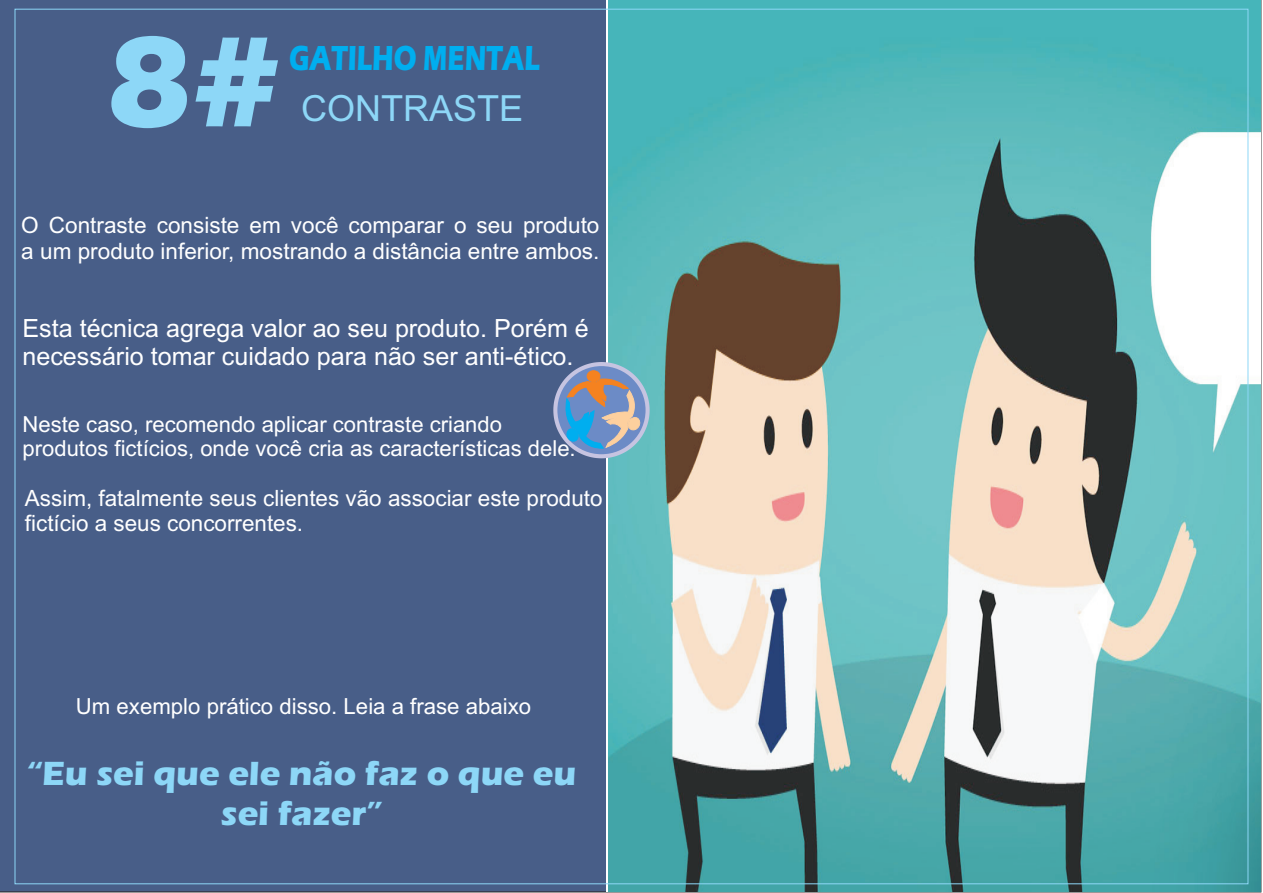
<style>
.page{position:relative;width:1263px;height:893px;background:#fff}
.page>*{position:absolute;margin:0;border:0;box-sizing:border-box;transform-origin:0 0}
.t1{font:700 133.35px "Eras ITC";color:#8dd7f7}
.t2{font:700 36px "Eras ITC";color:#00aeef;scale:.73 1}
.t3{font:36px "Arial";color:#8dd7f7}
.t4{font:700 34.8px/39.8px "Eras ITC";color:#8dd7f7;text-align:center}
.t5{font:25.05px/28px "Arial";color:#fff}
.t6{font:22.5px/25.2px "Arial";color:#fff}
.t7{font:22.2px "Arial";color:#fff}
.t8{font:22.05px/24.6px "Arial";color:#fff}
</style>
<div class="page">
<div style="left:0;top:0;width:607px;height:892px;background:#485e88"></div>
<img style="left:608px;top:0;width:653px;height:892px">
<svg style="left:553px;top:362px;width:97px;height:96px"></svg>
<h1 class="t1" style="left:106px;top:33px;width:175px">8#</h1>
<h2 class="t2" style="left:289px;top:45px;width:345px">GATILHO MENTAL</h2>
<h2 class="t3" style="left:301px;top:95px;width:224px">CONTRASTE</h2>
<p class="t6" style="left:21px;top:215px;width:580px">O Contraste consiste em você comparar o seu produto a um produto inferior, mostrando a distância entre ambos.</p>
<p class="t5" style="left:23px;top:317px;width:568px">Esta técnica agrega valor ao seu produto. Porém é necessário tomar cuidado para não ser anti-ético.</p>
<p class="t8" style="left:23px;top:413px;width:555px">Neste caso, recomendo aplicar contraste criando produtos fictícios, onde você cria as características dele.</p>
<p class="t6" style="left:25px;top:488px;width:579px">Assim, fatalmente seus clientes vão associar este produto fictício a seus concorrentes.</p>
<p class="t7" style="left:76px;top:697px;width:457px">Um exemplo prático disso. Leia a frase abaixo</p>
<h3 class="t4" style="left:27px;top:757px;width:551px">“Eu sei que ele não faz o que eu sei fazer”</h3>
</div>
